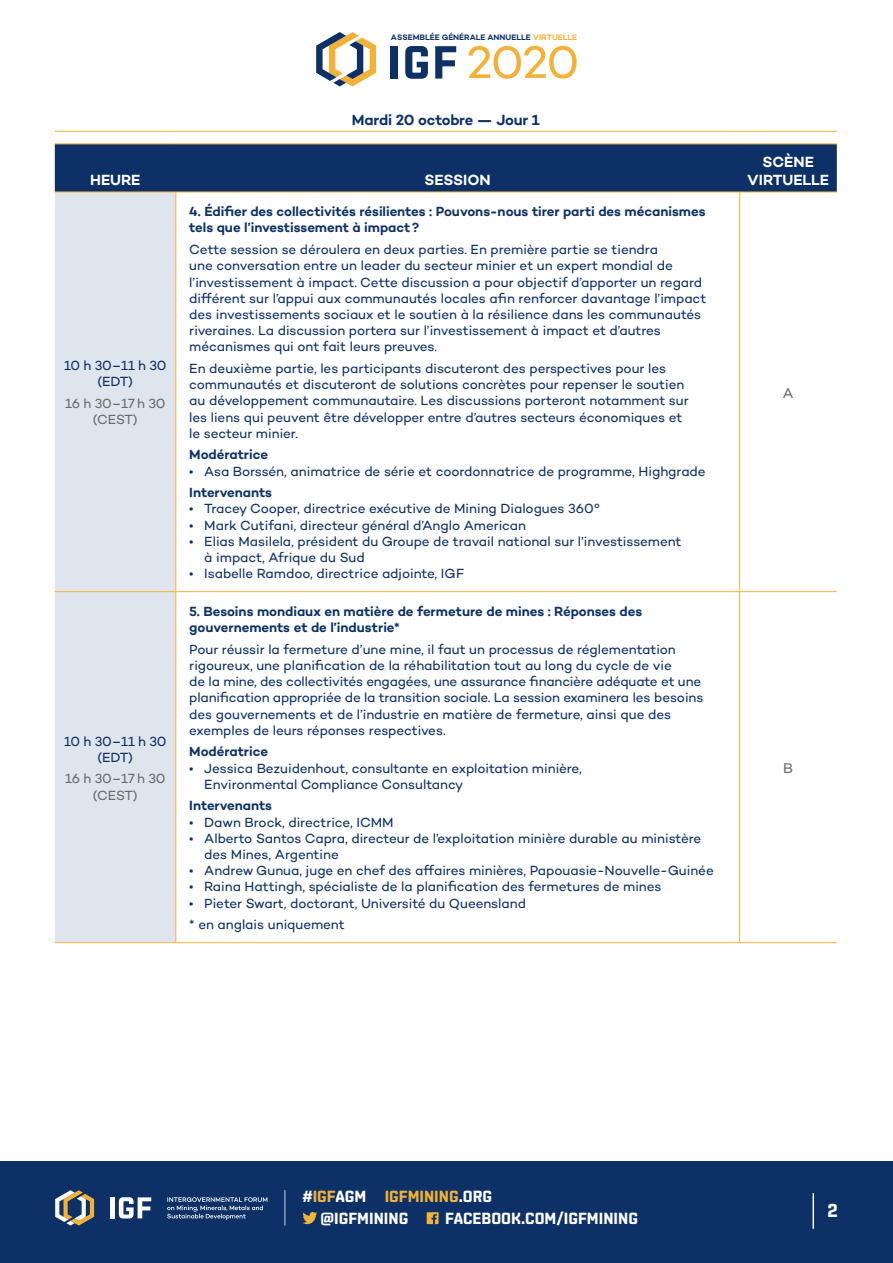
<style>
.page{position:relative;width:893px;height:1263px;background:#fff}
.page>*{position:absolute;margin:0;border:0;box-sizing:border-box;transform-origin:0 0}
.t1{font:700 18.75px "Shentox";color:#fff}
.t2{font:700 16.2px/21.8px "Shentox";color:#fff}
.t3{font:600 15px/18px "Campton";color:#fff;text-align:center}
.t4{font:600 15px "Campton";letter-spacing:-.015em;color:#0d3166}
.t5{font:14.25px "Campton";color:#676c6c}
.t6{font:13.5px/16.2px "Campton";letter-spacing:-.005em;color:#0d3166}
.t7{font:600 13.5px/16.2px "Campton";letter-spacing:-.005em;color:#0d3166}
.t8{font:13.5px/16.2px "Campton";letter-spacing:-.015em;color:#676c6c;text-align:center}
.t9{font:600 8.1px "Campton";color:#0d3166}
.s1{color:#f4b137}
.s2{color:#f3b138}
.s3{color:#f3b137}
</style>
<div class="page">
<div style="left:0;top:1161px;width:893px;height:102px;background:#0d3166"></div>
<hr style="left:812px;top:1193px;width:2px;height:36px;background:#fff">
<div style="left:427px;top:1212px;width:12px;height:12px;background:#f3b138"></div>
<svg style="left:431px;top:1214px;width:6px;height:10px"></svg>
<div style="left:110px;top:1197px;width:5px;height:21px;background:#fff"></div>
<svg style="left:119px;top:1197px;width:32px;height:21px"></svg>
<svg style="left:55px;top:1190px;width:39px;height:35px"></svg>
<svg style="left:167px;top:1197px;width:100px;height:23px"></svg>
<hr style="left:284px;top:1190px;width:1px;height:35px;background:#fff">
<svg style="left:302px;top:1212px;width:15px;height:12px"></svg>
<svg style="left:316px;top:32px;width:60px;height:54px"></svg>
<div style="left:391px;top:46px;width:7px;height:33px;background:#0d3166"></div>
<svg style="left:405px;top:46px;width:23px;height:33px"></svg>
<svg style="left:435px;top:46px;width:21px;height:33px"></svg>
<svg style="left:468px;top:46px;width:109px;height:33px"></svg>
<div style="left:55px;top:145px;width:782px;height:47px;background:#0d3166"></div>
<div style="left:55px;top:193px;width:121px;height:749px;background:#dfe5ec"></div>
<hr style="left:176px;top:192px;width:1px;height:399px;background:#f3b138">
<hr style="left:739px;top:192px;width:1px;height:399px;background:#f3b138">
<hr style="left:55px;top:591px;width:121px;height:1px;background:#f3b138">
<hr style="left:176px;top:591px;width:564px;height:1px;background:#f3b138">
<hr style="left:176px;top:592px;width:1px;height:350px;background:#f3b138">
<hr style="left:740px;top:591px;width:97px;height:1px;background:#f3b138">
<hr style="left:739px;top:592px;width:1px;height:350px;background:#f3b138">
<hr style="left:55px;top:942px;width:121px;height:1px;background:#f3b138">
<hr style="left:176px;top:942px;width:564px;height:1px;background:#f3b138">
<hr style="left:740px;top:942px;width:97px;height:1px;background:#f3b138">
<hr style="left:55px;top:131px;width:121px;height:1px;background:#f3b138">
<hr style="left:176px;top:131px;width:564px;height:1px;background:#f3b138">
<hr style="left:740px;top:131px;width:97px;height:1px;background:#f3b138">
<hr style="left:55px;top:144px;width:121px;height:1px;background:#f3b138">
<hr style="left:176px;top:144px;width:564px;height:1px;background:#f3b138">
<hr style="left:740px;top:144px;width:97px;height:1px;background:#f3b138">
<hr style="left:55px;top:192px;width:121px;height:1px;background:#f3b138">
<hr style="left:176px;top:192px;width:564px;height:1px;background:#f3b138">
<hr style="left:740px;top:192px;width:97px;height:1px;background:#f3b138">
<p class="t9" style="left:391px;top:32px;width:188px">ASSEMBLÉE GÉNÉRALE ANNUELLE <span class="s1">VIRTUELLE</span></p>
<p class="t4" style="left:352px;top:111px;width:189px">Mardi 20 octobre — Jour 1</p>
<p class="t3" style="left:90px;top:171px;width:52px">HEURE</p>
<p class="t3" style="left:425px;top:171px;width:68px">SESSION</p>
<p class="t6" style="left:64px;top:357px;width:104px;text-align:center">10 h 30–11 h 30 (EDT)</p>
<p class="t8" style="left:65px;top:395px;width:102px">16 h 30–17 h 30 (CEST)</p>
<p class="t6" style="left:64px;top:732px;width:104px;text-align:center">10 h 30–11 h 30 (EDT)</p>
<p class="t8" style="left:65px;top:770px;width:102px">16 h 30–17 h 30 (CEST)</p>
<p class="t7" style="left:189px;top:203px;width:518px">4. Édifier des collectivités résilientes : Pouvons-nous tirer parti des mécanismes tels que l’investissement à impact?</p>
<p class="t6" style="left:189px;top:241px;width:518px">Cette session se déroulera en deux parties. En première partie se tiendra<br>une conversation entre un leader du secteur minier et un expert mondial de l’investissement à impact. Cette discussion a pour objectif d’apporter un regard différent sur l’appui aux communautés locales afin renforcer davantage l’impact des investissements sociaux et le soutien à la résilience dans les communautés riveraines. La discussion portera sur l’investissement à impact et d’autres mécanismes qui ont fait leurs preuves.</p>
<p class="t6" style="left:189px;top:360px;width:501px">En deuxième partie, les participants discuteront des perspectives pour les communautés et discuteront de solutions concrètes pour repenser le soutien au développement communautaire. Les discussions porteront notamment sur les liens qui peuvent être développer entre d’autres secteurs économiques et le secteur minier.</p>
<p class="t7" style="left:189px;top:446px;width:80px">Modératrice</p>
<p class="t6" style="left:189px;top:462px;width:518px">• Asa Borssén, animatrice de série et coordonnatrice de programme, Highgrade</p>
<p class="t7" style="left:189px;top:484px;width:84px">Intervenants</p>
<p class="t6" style="left:189px;top:500px;width:412px">• Tracey Cooper, directrice exécutive de Mining Dialogues 360°</p>
<p class="t6" style="left:189px;top:516px;width:338px">• Mark Cutifani, directeur général d’Anglo American</p>
<p class="t6" style="left:204px;top:533px;width:479px;text-indent:-15px">• Elias Masilela, président du Groupe de travail national sur l’investissement à impact, Afrique du Sud</p>
<p class="t6" style="left:189px;top:565px;width:276px">• Isabelle Ramdoo, directrice adjointe, IGF</p>
<p class="t7" style="left:189px;top:603px;width:454px">5. Besoins mondiaux en matière de fermeture de mines : Réponses des gouvernements et de l’industrie*</p>
<p class="t6" style="left:189px;top:641px;width:516px">Pour réussir la fermeture d’une mine, il faut un processus de réglementation rigoureux, une planification de la réhabilitation tout au long du cycle de vie<br>de la mine, des collectivités engagées, une assurance financière adéquate et une planification appropriée de la transition sociale. La session examinera les besoins des gouvernements et de l’industrie en matière de fermeture, ainsi que des exemples de leurs réponses respectives.</p>
<p class="t7" style="left:189px;top:743px;width:80px">Modératrice</p>
<p class="t6" style="left:204px;top:759px;width:379px;text-indent:-15px">• Jessica Bezuidenhout, consultante en exploitation minière,<br>Environmental Compliance Consultancy</p>
<p class="t7" style="left:189px;top:797px;width:84px">Intervenants</p>
<p class="t6" style="left:189px;top:813px;width:206px">• Dawn Brock, directrice, ICMM</p>
<p class="t6" style="left:204px;top:830px;width:499px;text-indent:-15px">• Alberto Santos Capra, directeur de l’exploitation minière durable au ministère des Mines, Argentine</p>
<p class="t6" style="left:189px;top:862px;width:526px">• Andrew Gunua, juge en chef des affaires minières, Papouasie-Nouvelle-Guinée</p>
<p class="t6" style="left:189px;top:878px;width:474px">• Raina Hattingh, spécialiste de la planification des fermetures de mines</p>
<p class="t6" style="left:189px;top:892px;width:338px;line-height:21.6px">• Pieter Swart, doctorant, Université du Queensland * en anglais uniquement</p>
<p class="t3" style="left:747px;top:153px;width:83px">SCÈNE<br>VIRTUELLE</p>
<p class="t5" style="left:783px;top:384px;width:12px">A</p>
<p class="t5" style="left:783px;top:759px;width:11px">B</p>
<p class="t2" style="left:321px;top:1186px;width:173px;text-indent:-18px">#<span class="s2">IGF</span>AGM <span class="s3">IGFMINING</span>.ORG @IGFMINING</p>
<p class="t2" style="left:445px;top:1208px;width:194px">FACEBOOK.COM/IGFMINING</p>
<h1 class="t1" style="left:827px;top:1199px;width:12px">2</h1>
</div>
